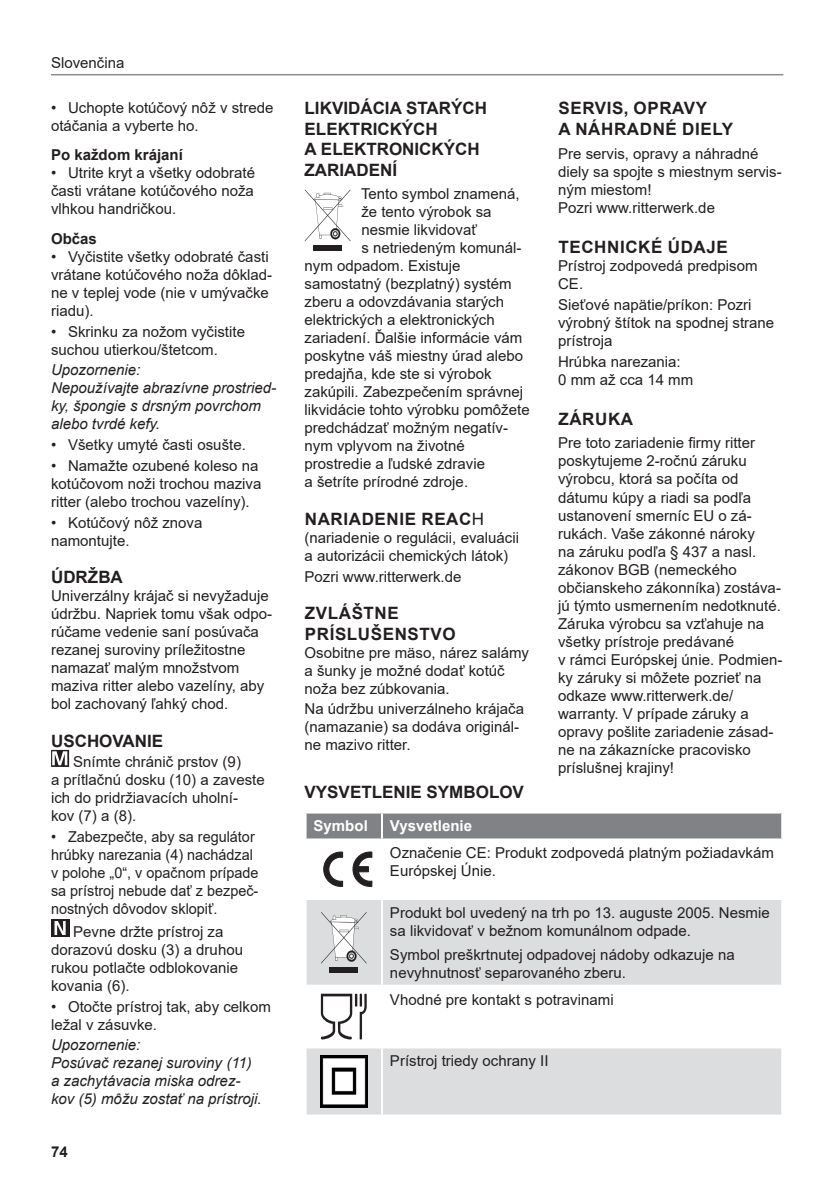
<style>
.page{position:relative;width:840px;height:1191px;background:#fff}
.page>*{position:absolute;margin:0;border:0;box-sizing:border-box;transform-origin:0 0}
.t1{font:700 17px/20.4px "Arial";color:#231f20}
.t2{font:700 17px/20.4px "Arial";letter-spacing:.035em;color:#231f20}
.t3{font:15px/18px "Arial";color:#231f20}
.t4{font:italic 15px/18px "Arial";color:#231f20}
.t5{font:15px/18px "Arial";color:#231f20;scale:.96 1}
.t6{font:700 15px "Arial";color:#231f20}
.t7{font:700 15px "Arial";color:#fff}
.s1{font-weight:400}
</style>
<div class="page">
<svg style="left:51px;top:750px;width:18px;height:17px"></svg>
<div style="left:51px;top:919px;width:18px;height:17px;background:#231f20"></div>
<svg style="left:54px;top:921px;width:12px;height:14px"></svg>
<svg style="left:304px;top:190px;width:47px;height:51px"></svg>
<div style="left:313px;top:245px;width:28px;height:5px;background:#231f20"></div>
<hr style="left:51px;top:74px;width:731px;height:1px;background:#808285">
<div style="left:306px;top:813px;width:474px;height:25px;background:#808285"></div>
<svg style="left:306px;top:900px;width:474px;height:214px;fill:#dcdddf"></svg>
<hr style="left:381px;top:900px;width:2px;height:84px;background:#fff">
<hr style="left:304px;top:984px;width:78px;height:2px;background:#fff">
<hr style="left:382px;top:984px;width:400px;height:2px;background:#fff">
<hr style="left:381px;top:986px;width:2px;height:60px;background:#fff">
<hr style="left:304px;top:1046px;width:78px;height:2px;background:#fff">
<hr style="left:382px;top:1046px;width:400px;height:2px;background:#fff">
<hr style="left:381px;top:1048px;width:2px;height:66px;background:#fff">
<hr style="left:381px;top:813px;width:2px;height:25px;background:#fff">
<svg style="left:323px;top:852px;width:49px;height:34px"></svg>
<svg style="left:321px;top:912px;width:46px;height:52px"></svg>
<div style="left:329px;top:967px;width:29px;height:5px;background:#231f20"></div>
<svg style="left:320px;top:993px;width:46px;height:46px"></svg>
<img style="left:320px;top:1055px;width:47px;height:52px">
<p class="t3" style="left:51px;top:53px;width:75px">Slovenčina</p>
<p class="t3" style="left:51px;top:99px;width:224px">• Uchopte kotúčový nôž v strede otáčania a vyberte ho.</p>
<p class="t6" style="left:51px;top:144px;width:133px">Po každom krájaní</p>
<p class="t3" style="left:51px;top:164px;width:205px;text-align:justify">• Utrite kryt a všetky odobraté časti vrátane kotúčového noža vlhkou handričkou.</p>
<p class="t6" style="left:51px;top:228px;width:47px">Občas</p>
<p class="t3" style="left:51px;top:247px;width:222px">• Vyčistite všetky odobraté časti vrátane kotúčového noža dôklad&shy;ne v teplej vode (nie v umývačke riadu).</p>
<p class="t3" style="left:51px;top:322px;width:195px">• Skrinku za nožom vyčistite suchou utierkou/štetcom.</p>
<p class="t4" style="left:51px;top:361px;width:226px">Upozornenie:<br>Nepoužívajte abrazívne prostried&shy;ky, špongie s drsným povrchom alebo tvrdé kefy.</p>
<p class="t3" style="left:51px;top:436px;width:196px">• Všetky umyté časti osušte.</p>
<p class="t3" style="left:51px;top:457px;width:212px">• Namažte ozubené koleso na kotúčovom noži trochou maziva ritter (alebo trochou vazelíny).</p>
<p class="t3" style="left:51px;top:513px;width:153px">• Kotúčový nôž znova namontujte.</p>
<p class="t1" style="left:51px;top:567px;width:73px">ÚDRŽBA</p>
<p class="t3" style="left:51px;top:587px;width:222px">Univerzálny krájač si nevyžaduje údržbu. Napriek tomu však odpo&shy;rúčame vedenie saní posúvača rezanej suroviny príležitostne namazať malým množstvom maziva ritter alebo vazelíny, aby bol zachovaný ľahký chod.</p>
<p class="t1" style="left:51px;top:731px;width:114px">USCHOVANIE</p>
<p class="t3" style="left:51px;top:752px;width:215px;text-indent:22px">Snímte chránič prstov (9)<br>a prítlačnú dosku (10) a zaveste ich do pridržiavacích uholní&shy;kov (7) a (8).</p>
<p class="t5" style="left:51px;top:827px;width:217px">• Zabezpečte, aby sa regulátor hrúbky narezania (4) nachádzal v polohe „0“, v opačnom prípade sa prístroj nebude dať z bezpeč&shy;nostných dôvodov sklopiť.</p>
<p class="t3" style="left:51px;top:922px;width:193px;text-indent:22px">Pevne držte prístroj za dorazovú dosku (3) a druhou rukou potlačte odblokovanie kovania (6).</p>
<p class="t3" style="left:51px;top:997px;width:221px">• Otočte prístroj tak, aby celkom ležal v zásuvke.</p>
<p class="t4" style="left:51px;top:1036px;width:212px">Upozornenie:<br>Posúvač rezanej suroviny (11) a zachytávacia miska odrez&shy;kov (5) môžu zostať na prístroji.</p>
<p class="t6" style="left:51px;top:1140px;width:18px">74</p>
<p class="t1" style="left:304px;top:98px;width:184px">LIKVIDÁCIA STARÝCH<br>ELEKTRICKÝCH<br>A ELEKTRONICKÝCH<br>ZARIADENÍ</p>
<p class="t3" style="left:361px;top:185px;width:160px">Tento symbol znamená,</p>
<p class="t3" style="left:361px;top:203px;width:132px">že tento výrobok sa</p>
<p class="t3" style="left:361px;top:221px;width:117px">nesmie likvidovať</p>
<p class="t3" style="left:361px;top:239px;width:162px">s netriedeným komunál-</p>
<p class="t3" style="left:304px;top:257px;width:157px">nym odpadom. Existuje</p>
<p class="t3" style="left:304px;top:275px;width:208px">samostatný (bezplatný) systém</p>
<p class="t3" style="left:304px;top:293px;width:201px">zberu a odovzdávania starých</p>
<p class="t3" style="left:304px;top:311px;width:192px">elektrických a elektronických</p>
<p class="t3" style="left:304px;top:329px;width:219px">zariadení. Ďalšie informácie vám</p>
<p class="t3" style="left:304px;top:347px;width:220px">poskytne váš miestny úrad alebo</p>
<p class="t3" style="left:304px;top:365px;width:188px">predajňa, kde ste si výrobok</p>
<p class="t3" style="left:304px;top:383px;width:220px">zakúpili. Zabezpečením správnej</p>
<p class="t3" style="left:304px;top:401px;width:226px">likvidácie tohto výrobku pomôžete</p>
<p class="t3" style="left:304px;top:419px;width:205px">predchádzať možným negatív-</p>
<p class="t3" style="left:304px;top:437px;width:162px">nym vplyvom na životné</p>
<p class="t3" style="left:304px;top:455px;width:182px">prostredie a ľudské zdravie</p>
<p class="t3" style="left:304px;top:473px;width:165px">a šetríte prírodné zdroje.</p>
<p class="t2" style="left:305px;top:509px;width:181px">NARIADENIE REAC<span class="s1">H</span></p>
<p class="t3" style="left:304px;top:528px;width:216px">(nariadenie o regulácii, evaluácii a autorizácii chemických látok)</p>
<p class="t3" style="left:304px;top:567px;width:158px">Pozri www.ritterwerk.de</p>
<p class="t2" style="left:305px;top:603px;width:152px">ZVLÁŠTNE<br>PRÍSLUŠENSTVO</p>
<p class="t3" style="left:304px;top:643px;width:226px">Osobitne pre mäso, nárez salámy a šunky je možné dodať kotúč noža bez zúbkovania.</p>
<p class="t3" style="left:304px;top:700px;width:221px">Na údržbu univerzálneho krájača (namazanie) sa dodáva originál&shy;ne mazivo ritter.</p>
<p class="t2" style="left:558px;top:98px;width:176px">SERVIS, OPRAVY<br>A -NÁHRADNÉ DIELY</p>
<p class="t3" style="left:558px;top:144px;width:225px">Pre servis, opravy a náhradné diely sa spojte s miestnym servis&shy;ným miestom!<br>Pozri www.ritterwerk.de</p>
<p class="t2" style="left:558px;top:237px;width:171px">TECHNICKÉ ÚDAJE</p>
<p class="t3" style="left:558px;top:256px;width:201px">Prístroj zodpovedá predpisom<br>CE.</p>
<p class="t3" style="left:558px;top:295px;width:217px">Sieťové napätie/príkon: Pozri výrobný štítok na spodnej strane prístroja</p>
<p class="t3" style="left:558px;top:352px;width:137px">Hrúbka narezania:<br>0 mm až cca 14 mm</p>
<p class="t1" style="left:558px;top:409px;width:76px">ZÁRUKA</p>
<p class="t3" style="left:558px;top:434px;width:226px">Pre toto zariadenie firmy ritter poskytujeme 2-ročnú záruku výrobcu, ktorá sa počíta od dátumu kúpy a riadi sa podľa ustanovení smerníc EU o zá&shy;rukách. Vaše zákonné nároky<br>na záruku podľa § 437 a nasl. zákonov BGB (nemeckého občianskeho zákonníka) zostáva&shy;jú týmto usmernením nedotknuté.<br>Záruka výrobcu sa vzťahuje na všetky prístroje predávané<br>v rámci Európskej únie. Podmien&shy;ky záruky si môžete pozrieť na odkaze www.ritterwerk.de/ warranty. V prípade záruky a opravy pošlite zariadenie zásad&shy;ne na zákaznícke pracovisko príslušnej krajiny!</p>
<p class="t1" style="left:304px;top:782px;width:221px">VYSVETLENIE SYMBOLOV</p>
<p class="t7" style="left:313px;top:815px;width:56px">Symbol</p>
<p class="t7" style="left:390px;top:815px;width:83px">Vysvetlenie</p>
<p class="t3" style="left:390px;top:844px;width:385px">Označenie CE: Produkt zodpovedá platným požiadavkám<br>Európskej Únie.</p>
<p class="t3" style="left:390px;top:903px;width:381px">Produkt bol uvedený na trh po 13. auguste 2005. Nesmie sa likvidovať v bežnom komunálnom odpade.</p>
<p class="t3" style="left:390px;top:945px;width:346px">Symbol preškrtnutej odpadovej nádoby odkazuje na nevyhnutnosť separovaného zberu.</p>
<p class="t3" style="left:390px;top:990px;width:225px">Vhodné pre kontakt s potravinami</p>
<p class="t3" style="left:390px;top:1052px;width:160px">Prístroj triedy ochrany II</p>
</div>
